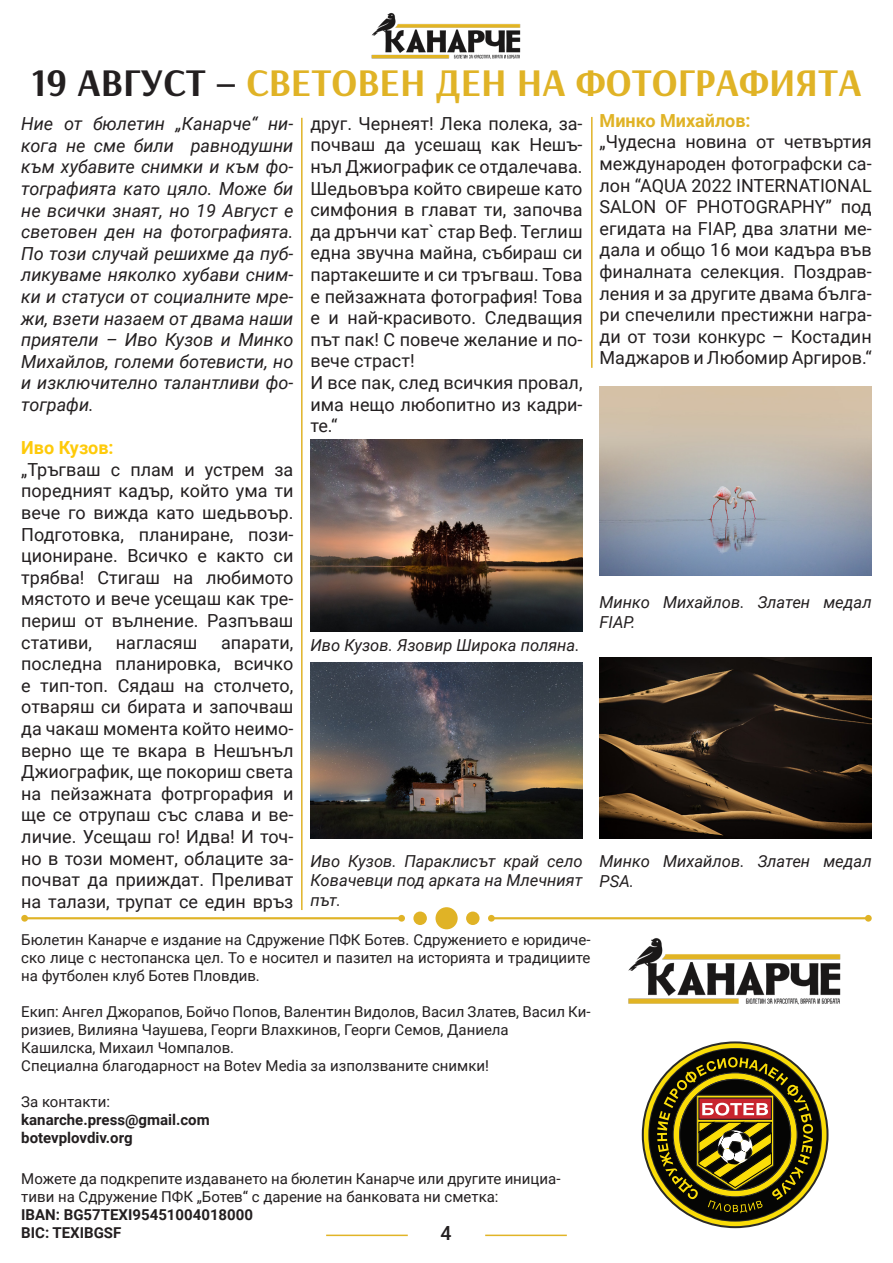
<style>
.page{position:relative;width:893px;height:1263px;background:#fff}
.page>*{position:absolute;margin:0;border:0;box-sizing:border-box;transform-origin:0 0}
.t1{font:700 39px "Arsenal";color:#e0b326}
.t2{font:500 19.5px "Roboto";color:#231f20}
.t3{font:18px/21.6px "Roboto";color:#231f20;text-align:justify}
.t4{font:italic 18px/21.6px "Roboto";color:#231f20;text-align:justify}
.t5{font:700 18px "Roboto";color:#e0b326}
.t6{font:700 18px "Roboto";color:#feca0a}
.t7{font:italic 16.5px/19.8px "Roboto";color:#231f20}
.Paragraph_Style_1{font:15px/18px "Roboto";color:#231f20}
.Paragraph_Style_1-2{font:700 15px "Roboto";color:#231f20}
.s1{color:#231f20}
</style>
<div class="page">
<img style="left:371px;top:12px;width:150px;height:47px">
<hr style="left:326px;top:1234px;width:82px;height:2px;background:#e1b427">
<hr style="left:485px;top:1234px;width:82px;height:2px;background:#e1b427">
<svg style="left:641px;top:1041px;width:188px;height:188px"></svg>
<img style="left:628px;top:938px;width:213px;height:67px">
<div style="left:435px;top:907px;width:23px;height:22px;background:#e0b326;border-radius:50%"></div>
<div style="left:466px;top:911px;width:14px;height:14px;background:#e0b326;border-radius:50%"></div>
<div style="left:488px;top:915px;width:7px;height:7px;background:#e0b326;border-radius:50%"></div>
<div style="left:865px;top:915px;width:7px;height:7px;background:#e0b326;border-radius:50%"></div>
<hr style="left:491px;top:917px;width:377px;height:2px;background:#e0b326">
<div style="left:413px;top:911px;width:14px;height:14px;background:#e0b326;border-radius:50%"></div>
<div style="left:398px;top:915px;width:7px;height:7px;background:#e0b326;border-radius:50%"></div>
<div style="left:21px;top:915px;width:7px;height:7px;background:#e0b326;border-radius:50%"></div>
<hr style="left:25px;top:917px;width:377px;height:2px;background:#e0b326">
<img style="left:310px;top:439px;width:273px;height:192px">
<img style="left:310px;top:663px;width:273px;height:175px">
<img style="left:600px;top:657px;width:272px;height:181px">
<img style="left:600px;top:386px;width:272px;height:189px">
<hr style="left:591px;top:117px;width:2px;height:251px;background:#e0b326">
<hr style="left:301px;top:118px;width:2px;height:792px;background:#e0b326">
<p class="t1" style="left:31px;top:55px;width:832px"><span class="s1">19 АВГУСТ –</span> СВЕТОВЕН ДЕН НА ФОТОГРАФИЯТА</p>
<p class="t4" style="left:21px;top:112px;width:274px">Ние от бюлетин „Канарче“ ни&shy;кога не сме били равнодушни към хубавите снимки и към фо&shy;тографията като цяло. Може би не всички знаят, но 19 Август е световен ден на фотографията.<br>По този случай решихме да пуб&shy;ликуваме няколко хубави сним&shy;ки и статуси от социалните мре&shy;жи, взети назаем от двама наши приятели – Иво Кузов и Минко Михайлов, големи ботевисти, но и изключително талантливи фо&shy;тографи.</p>
<p class="t6" style="left:21px;top:435px;width:94px">Иво Кузов:</p>
<p class="t3" style="left:21px;top:458px;width:274px">„Тръгваш с плам и устрем за поредният кадър, който ума ти вече го вижда като шедьвоър.<br>Подготовка, планиране, пози&shy;циониране. Всичко е както си трябва! Стигаш на любимото мястото и вече усещаш как тре&shy;периш от вълнение. Разпъваш стативи,</p>
<p class="t5" style="left:600px;top:108px;width:153px">Минко Михайлов:</p>
<p class="t3" style="left:600px;top:131px;width:274px">„Чудесна новина от четвъртия международен фотографски са&shy;лон “AQUA 2022 INTERNATIONAL SALON OF PHOTOGRAPHY” под егидата на FIAP, два златни ме&shy;дала и общо 16 мои кадъра във финалната селекция. Поздрав&shy;ления и за другите двама бълга&shy;ри спечелили престижни награ&shy;ди от този конкурс – Костадин Маджаров и Любомир Аргиров.“</p>
<p class="t3" style="left:310px;top:112px;width:274px">друг. Чернеят! Лека полека, за&shy;почваш да усешащ как Нешъ&shy;нъл Джиографик се отдалечава.<br>Шедьовъра който свиреше като симфония в глават ти, започва да дрънчи кат` стар Веф. Теглиш една звучна майна, събираш си партакешите и си тръгваш. Това е пейзажната фотография! Това е и най-красивото. Следващия път пак! С повече желание и по&shy;вече страст!</p>
<p class="t3" style="left:310px;top:371px;width:274px">И все пак, след всичкия провал, има нещо любопитно из кадри&shy;те.“</p>
<p class="t7" style="left:600px;top:591px;width:274px">Минко Михайлов. Златен медал<br>FIAP.</p>
<p class="t3" style="left:21px;top:631px;width:274px;text-indent:200px">апарати, последна планировка, всичко е тип-топ. Сядаш на столчето, отваряш си бирата и започваш да чакаш момента който неимо&shy;верно ще те вкара в Нешънъл Джиографик, ще покориш света на пейзажната фотргорафия и ще се отрупаш със слава и ве&shy;личие. Усещаш го! Идва! И точ&shy;но в този момент, облаците за&shy;почват да прииждат. Преливат на талази, трупат се един връз</p>
<p class="t3" style="left:116px;top:631px;width:83px">нагласяш</p>
<p class="t7" style="left:310px;top:634px;width:271px">Иво Кузов. Язовир Широка поляна.</p>
<p class="t7" style="left:310px;top:850px;width:274px;text-align:justify">Иво Кузов. Параклисът край село Ковачевци под арката на Млечният път.</p>
<p class="t7" style="left:600px;top:851px;width:274px">Минко Михайлов. Златен медал<br>PSA.</p>
<p class="Paragraph_Style_1" style="left:21px;top:930px;width:571px;text-align:justify">Бюлетин Канарче е издание на Сдружение ПФК Ботев. Сдружението е юридиче&shy;ско лице с нестопанска цел. То е носител и пазител на историята и традициите на футболен клуб Ботев Пловдив.</p>
<p class="Paragraph_Style_1" style="left:21px;top:1002px;width:571px">Екип: Ангел Джорапов, Бойчо Попов, Валентин Видолов, Васил Златев, Васил Ки&shy;ризиев, Вилияна Чаушева, Георги Влахкинов, Георги Семов, Даниела</p>
<p class="Paragraph_Style_1" style="left:21px;top:1038px;width:214px">Кашилска, Михаил Чомпалов.</p>
<p class="Paragraph_Style_1" style="left:21px;top:1056px;width:469px">Специална благодарност на Botev Media за използваните снимки!</p>
<p class="Paragraph_Style_1" style="left:21px;top:1092px;width:90px">За контакти:</p>
<p class="Paragraph_Style_1-2" style="left:21px;top:1109px;width:190px">kanarche.press@gmail.com</p>
<p class="Paragraph_Style_1-2" style="left:21px;top:1127px;width:113px">botevplovdiv.org</p>
<p class="Paragraph_Style_1" style="left:21px;top:1169px;width:541px">Можете да подкрепите издаването на бюлетин Канарче или другите инициа&shy;тиви на Сдружение ПФК „Ботев“ с дарение на банковата ни сметка:</p>
<p class="Paragraph_Style_1-2" style="left:21px;top:1204px;width:233px">IBAN: BG57TEXI95451004018000</p>
<p class="Paragraph_Style_1-2" style="left:21px;top:1222px;width:102px">BIC: TEXIBGSF</p>
<p class="t2" style="left:440px;top:1220px;width:13px">4</p>
</div>
